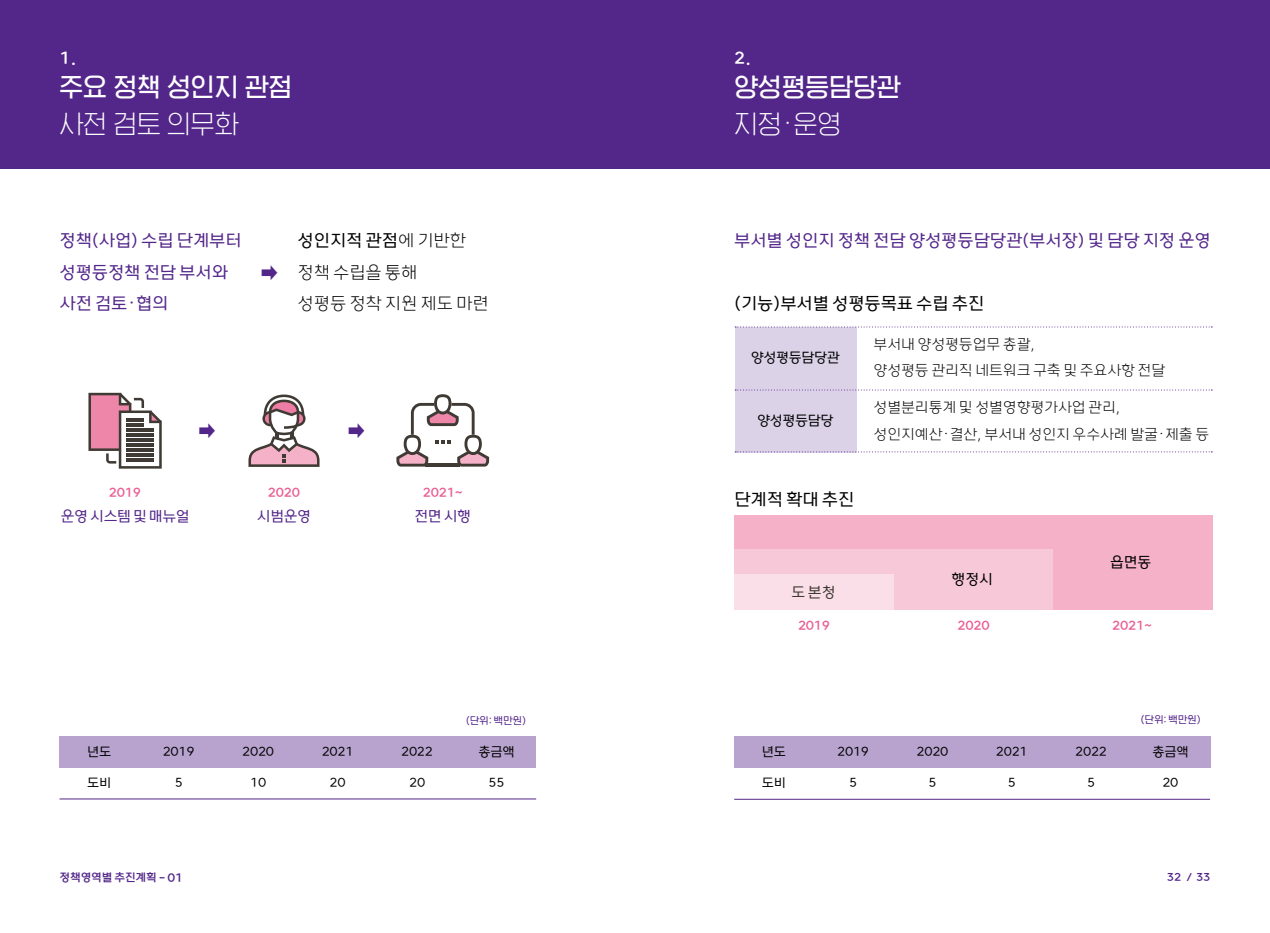
<style>
.page{position:relative;width:1270px;height:933px;background:#fff}
.page>*{position:absolute;margin:0;border:0;box-sizing:border-box;transform-origin:0 0}
.t1{font:26.25px "HGG Gothicssi 60 g";letter-spacing:.005em;color:#fff}
.t2{font:26.25px "HGG Gothicssi 20 g";letter-spacing:.005em;color:#fff}
.t3{font:17.5px/31.5px "HG Hae Dotum 40 g";letter-spacing:-.005em;color:#53268a}
.t4{font:17.5px "HG Hae Dotum 40 g";letter-spacing:-.005em;color:#000}
.t5{font:17.5px/31.5px "HG Hae Dotum 20 g";letter-spacing:-.005em;color:#000}
.t6{font:17.5px "HG Hae Dotum 60 g";color:#fff}
.t7{font:14.88px/26.2px "HG Hae Dotum 20 g";letter-spacing:-.005em;color:#000}
.t8{font:14.88px "HG Hae Dotum 40 g";letter-spacing:-.025em;color:#53268a}
.t9{font:14.88px "HG Hae Dotum 40 g";letter-spacing:-.005em;color:#000}
.t10{font:14.88px "HG Hae Dotum 40 g";color:#3f3a34}
.t11{font:14px "HG Hae Dotum 40 g";letter-spacing:-.025em;color:#000}
.t12{font:13.12px "HG Hae Dotum 40 g";letter-spacing:-.025em;color:#000}
.t13{font:13.12px "HG Hae Dotum 60 g";letter-spacing:-.025em;color:#ea6094}
.t14{font:11.38px "HG Hae Dotum 60 g";letter-spacing:-.01em;color:#53268a}
.t15{font:10.5px "HG Hae Dotum 40 g";letter-spacing:-.025em;color:#53268a}
.s1{font-family:"HG Hae Dotum 20 g"}
.s2{font-size:12.25px}
.s3{font-size:9.1px}
</style>
<div class="page">
<div style="left:0;top:0;width:1270px;height:168px;background:#53268a"></div>
<div style="left:735px;top:327px;width:121px;height:125px;background:#dbd2e8"></div>
<div style="left:734px;top:515px;width:478px;height:95px;background:#f4b1c7"></div>
<div style="left:734px;top:549px;width:319px;height:61px;background:#f7c8d8"></div>
<div style="left:734px;top:574px;width:159px;height:36px;background:#fadfe8"></div>
<div style="left:60px;top:736px;width:476px;height:31px;background:#b7a3ce"></div>
<hr style="left:60px;top:798px;width:476px;height:1px;background:#53268a">
<svg style="left:88px;top:393px;width:74px;height:75px"></svg>
<hr style="left:126px;top:418px;width:18px;height:3px;background:#3f3a34">
<hr style="left:126px;top:423px;width:18px;height:3px;background:#3f3a34">
<hr style="left:126px;top:428px;width:28px;height:4px;background:#3f3a34">
<hr style="left:126px;top:433px;width:28px;height:4px;background:#3f3a34">
<hr style="left:126px;top:438px;width:28px;height:4px;background:#3f3a34">
<hr style="left:126px;top:443px;width:28px;height:4px;background:#3f3a34">
<hr style="left:126px;top:448px;width:28px;height:4px;background:#3f3a34">
<hr style="left:126px;top:453px;width:28px;height:4px;background:#3f3a34">
<hr style="left:126px;top:458px;width:28px;height:4px;background:#3f3a34">
<svg style="left:248px;top:394px;width:72px;height:73px"></svg>
<svg style="left:396px;top:394px;width:93px;height:72px"></svg>
<div style="left:734px;top:736px;width:476px;height:31px;background:#b7a3ce"></div>
<hr style="left:734px;top:799px;width:476px;height:1px;background:#53268a">
<svg style="left:735px;top:389px;width:477px;height:1px"></svg>
<svg style="left:735px;top:326px;width:477px;height:1px"></svg>
<svg style="left:735px;top:451px;width:477px;height:1px"></svg>
<p class="t6" style="left:60px;top:49px;width:18px">1.</p>
<h1 class="t1" style="left:60px;top:73px;width:234px">주요 정책 성인지 관점</h1>
<h1 class="t2" style="left:60px;top:110px;width:180px">사전 검토 의무화</h1>
<p class="t3" style="left:60px;top:225px;width:184px">정책(사업) 수립 단계부터 성평등정책 전담 부서와 사전 검토·협의</p>
<p class="t3" style="left:262px;top:257px;width:17px">➡</p>
<p class="t4" style="left:298px;top:231px;width:170px">성인지적 관점<span class="s1">에 기반한</span></p>
<p class="t5" style="left:298px;top:256px;width:192px">정책 수립을 통해<br>성평등 정착 지원 제도 마련</p>
<p class="t3" style="left:200px;top:415px;width:17px">➡</p>
<p class="t3" style="left:349px;top:415px;width:17px">➡</p>
<p class="t6" style="left:734px;top:49px;width:18px">2.</p>
<h1 class="t1" style="left:734px;top:73px;width:168px">양성평등담당관</h1>
<h1 class="t2" style="left:734px;top:110px;width:108px">지정·운영</h1>
<p class="t3" style="left:734px;top:225px;width:478px">부서별 성인지 정책 전담 양성평등담당관(부서장) 및 담당 지정 운영</p>
<p class="t4" style="left:734px;top:294px;width:252px">(기능)부서별 성평등목표 수립 추진</p>
<p class="t11" style="left:751px;top:350px;width:91px">양성평등담당관</p>
<p class="t11" style="left:757px;top:413px;width:78px">양성평등담당</p>
<p class="t7" style="left:874px;top:331px;width:293px">부서내 양성평등업무 총괄,<br>양성평등 관리직 네트워크 구축 및 주요사항 전달</p>
<p class="t7" style="left:874px;top:395px;width:337px">성별분리통계 및 성별영향평가사업 관리, 성인지예산·결산, 부서내 성인지 우수사례 발굴·제출 등</p>
<p class="t13" style="left:109px;top:485px;width:34px">2019</p>
<p class="t13" style="left:268px;top:485px;width:34px">2020</p>
<p class="t13" style="left:423px;top:485px;width:41px">2021~</p>
<p class="t4" style="left:734px;top:490px;width:121px">단계적 확대 추진</p>
<p class="t8" style="left:61px;top:508px;width:130px">운영 시스템 및 매뉴얼</p>
<p class="t8" style="left:257px;top:508px;width:56px">시범운영</p>
<p class="t8" style="left:414px;top:509px;width:58px">전면 시행</p>
<p class="t9" style="left:1110px;top:554px;width:43px">읍면동</p>
<p class="t10" style="left:791px;top:584px;width:46px">도 본청</p>
<p class="t9" style="left:952px;top:571px;width:43px">행정시</p>
<p class="t13" style="left:798px;top:618px;width:34px">2019</p>
<p class="t13" style="left:958px;top:618px;width:34px">2020</p>
<p class="t13" style="left:1112px;top:618px;width:41px">2021~</p>
<p class="t15" style="left:466px;top:714px;width:62px">(단위: 백만원)</p>
<p class="t15" style="left:1141px;top:714px;width:62px">(단위: 백만원)</p>
<p class="t12" style="left:87px;top:744px;width:26px">년도</p>
<p class="t12" style="left:87px;top:776px;width:26px">도비</p>
<p class="t12" style="left:401px;top:744px;width:34px">2022</p>
<p class="t12" style="left:479px;top:744px;width:37px">총금액</p>
<p class="t12" style="left:163px;top:744px;width:34px">2019</p>
<p class="t12" style="left:242px;top:744px;width:34px">2020</p>
<p class="t12" style="left:322px;top:744px;width:34px">2021</p>
<p class="t12" style="left:175px;top:776px;width:10px">5</p>
<p class="t12" style="left:250px;top:776px;width:18px">10</p>
<p class="t12" style="left:330px;top:776px;width:18px">20</p>
<p class="t12" style="left:409px;top:776px;width:18px">20</p>
<p class="t12" style="left:488px;top:776px;width:18px">55</p>
<p class="t12" style="left:762px;top:744px;width:26px">년도</p>
<p class="t12" style="left:762px;top:776px;width:26px">도비</p>
<p class="t12" style="left:1075px;top:744px;width:34px">2022</p>
<p class="t12" style="left:1152px;top:744px;width:37px">총금액</p>
<p class="t12" style="left:837px;top:744px;width:34px">2019</p>
<p class="t12" style="left:916px;top:744px;width:34px">2020</p>
<p class="t12" style="left:996px;top:744px;width:34px">2021</p>
<p class="t12" style="left:849px;top:776px;width:10px">5</p>
<p class="t12" style="left:928px;top:776px;width:10px">5</p>
<p class="t12" style="left:1008px;top:776px;width:10px">5</p>
<p class="t12" style="left:1087px;top:776px;width:10px">5</p>
<p class="t12" style="left:1162px;top:776px;width:18px">20</p>
<p class="t14" style="left:60px;top:871px;width:125px">정책영역별 추진계획 <span class="s2">- 01</span></p>
<p class="t14" style="left:1167px;top:871px;width:45px">32 <span class="s3">/</span> 33</p>
</div>
